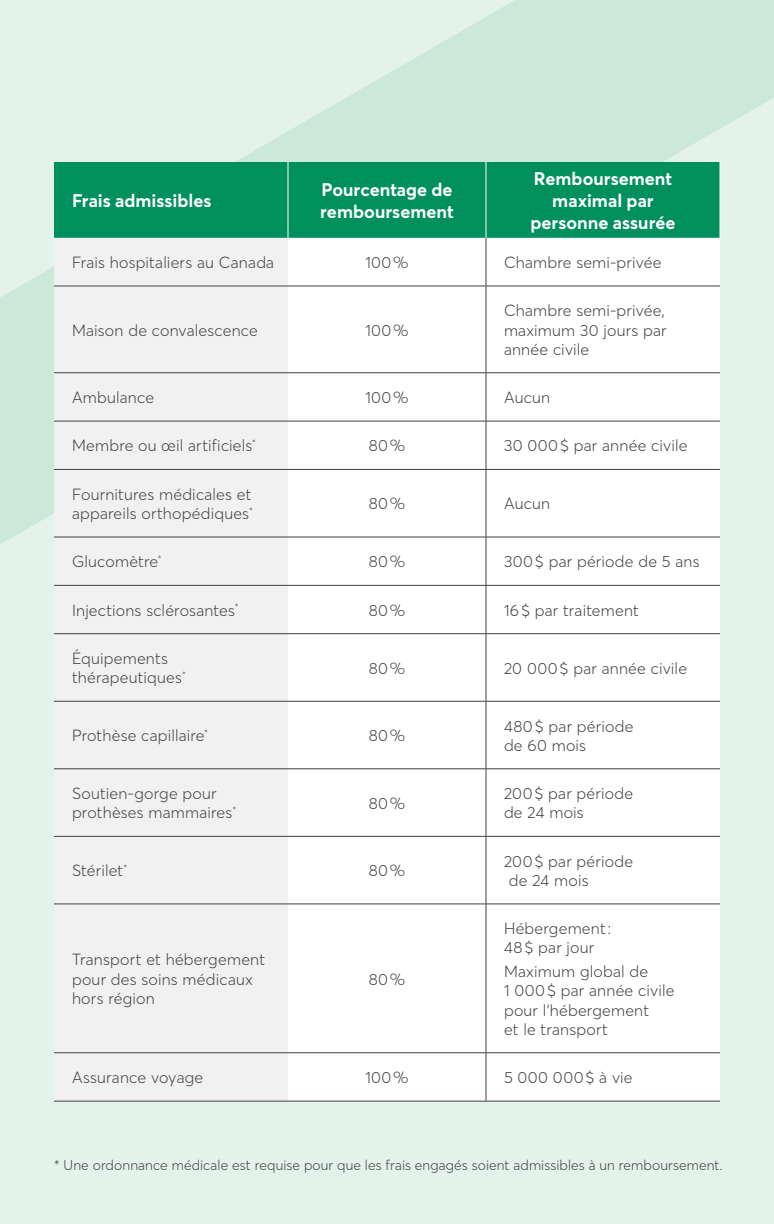
<style>
.page{position:relative;width:774px;height:1224px;background:#e3f2ea}
.page>*{position:absolute;margin:0;border:0;box-sizing:border-box;transform-origin:0 0}
.t1{font:700 18px/22px "Desjardins Sans";letter-spacing:.005em;color:#fff}
.t2{font:300 16px/19.2px "Desjardins Sans";letter-spacing:.015em;color:#414042}
.t3{font:300 14px "Desjardins Sans";letter-spacing:.01em;color:#414042}
</style>
<div class="page">
<svg style="left:0;top:0;width:774px;height:544px"></svg>
<div style="left:54px;top:162px;width:666px;height:76px;background:#00905e"></div>
<div style="left:54px;top:238px;width:234px;height:863px;background:#f1f1f2"></div>
<div style="left:288px;top:238px;width:432px;height:863px;background:#fff"></div>
<hr style="left:720px;top:162px;width:1px;height:76px;background:#fff">
<hr style="left:54px;top:286px;width:234px;height:1px;background:#414042">
<hr style="left:288px;top:286px;width:198px;height:1px;background:#414042">
<hr style="left:486px;top:286px;width:234px;height:1px;background:#414042">
<hr style="left:54px;top:372px;width:234px;height:1px;background:#414042">
<hr style="left:288px;top:372px;width:198px;height:1px;background:#414042">
<hr style="left:486px;top:372px;width:234px;height:1px;background:#414042">
<hr style="left:54px;top:421px;width:234px;height:1px;background:#414042">
<hr style="left:288px;top:421px;width:198px;height:1px;background:#414042">
<hr style="left:486px;top:421px;width:234px;height:1px;background:#414042">
<hr style="left:54px;top:469px;width:234px;height:1px;background:#414042">
<hr style="left:288px;top:469px;width:198px;height:1px;background:#414042">
<hr style="left:486px;top:469px;width:234px;height:1px;background:#414042">
<hr style="left:54px;top:537px;width:234px;height:1px;background:#414042">
<hr style="left:288px;top:537px;width:198px;height:1px;background:#414042">
<hr style="left:486px;top:537px;width:234px;height:1px;background:#414042">
<hr style="left:54px;top:585px;width:234px;height:1px;background:#414042">
<hr style="left:288px;top:585px;width:198px;height:1px;background:#414042">
<hr style="left:486px;top:585px;width:234px;height:1px;background:#414042">
<hr style="left:54px;top:633px;width:234px;height:1px;background:#414042">
<hr style="left:288px;top:633px;width:198px;height:1px;background:#414042">
<hr style="left:486px;top:633px;width:234px;height:1px;background:#414042">
<hr style="left:54px;top:701px;width:234px;height:1px;background:#414042">
<hr style="left:288px;top:701px;width:198px;height:1px;background:#414042">
<hr style="left:486px;top:701px;width:234px;height:1px;background:#414042">
<hr style="left:54px;top:768px;width:234px;height:1px;background:#414042">
<hr style="left:288px;top:768px;width:198px;height:1px;background:#414042">
<hr style="left:486px;top:768px;width:234px;height:1px;background:#414042">
<hr style="left:54px;top:836px;width:234px;height:1px;background:#414042">
<hr style="left:288px;top:836px;width:198px;height:1px;background:#414042">
<hr style="left:486px;top:836px;width:234px;height:1px;background:#414042">
<hr style="left:54px;top:904px;width:234px;height:1px;background:#414042">
<hr style="left:288px;top:904px;width:198px;height:1px;background:#414042">
<hr style="left:486px;top:904px;width:234px;height:1px;background:#414042">
<hr style="left:54px;top:1052px;width:234px;height:1px;background:#414042">
<hr style="left:288px;top:1052px;width:198px;height:1px;background:#414042">
<hr style="left:486px;top:1052px;width:234px;height:1px;background:#414042">
<hr style="left:54px;top:1101px;width:234px;height:1px;background:#414042">
<hr style="left:288px;top:1101px;width:198px;height:1px;background:#414042">
<hr style="left:486px;top:1101px;width:234px;height:1px;background:#414042">
<hr style="left:486px;top:238px;width:1px;height:48px;background:#414042">
<hr style="left:486px;top:286px;width:1px;height:86px;background:#414042">
<hr style="left:486px;top:373px;width:1px;height:48px;background:#414042">
<hr style="left:486px;top:421px;width:1px;height:48px;background:#414042">
<hr style="left:486px;top:470px;width:1px;height:67px;background:#414042">
<hr style="left:486px;top:537px;width:1px;height:48px;background:#414042">
<hr style="left:486px;top:586px;width:1px;height:47px;background:#414042">
<hr style="left:486px;top:634px;width:1px;height:67px;background:#414042">
<hr style="left:486px;top:702px;width:1px;height:67px;background:#414042">
<hr style="left:486px;top:769px;width:1px;height:67px;background:#414042">
<hr style="left:486px;top:837px;width:1px;height:67px;background:#414042">
<hr style="left:486px;top:904px;width:1px;height:149px;background:#414042">
<hr style="left:486px;top:1053px;width:1px;height:48px;background:#414042">
<hr style="left:288px;top:162px;width:1px;height:76px;background:#fff">
<hr style="left:486px;top:162px;width:1px;height:76px;background:#fff">
<p class="t1" style="left:72px;top:189px;width:141px">Frais admissibles</p>
<p class="t1" style="left:320px;top:178px;width:135px">Pourcentage de remboursement</p>
<p class="t1" style="left:530px;top:167px;width:147px;text-align:center">Remboursement maximal par personne assurée</p>
<p class="t2" style="left:72px;top:253px;width:204px">Frais hospitaliers au Canada</p>
<p class="t2" style="left:365px;top:253px;width:45px">100 %</p>
<p class="t2" style="left:504px;top:253px;width:159px">Chambre semi-privée</p>
<p class="t2" style="left:72px;top:320px;width:187px">Maison de convalescence</p>
<p class="t2" style="left:365px;top:320px;width:45px">100 %</p>
<p class="t2" style="left:504px;top:301px;width:164px;text-align:justify">Chambre semi-privée, maximum 30 jours par année civile</p>
<p class="t2" style="left:72px;top:388px;width:84px">Ambulance</p>
<p class="t2" style="left:365px;top:388px;width:45px">100 %</p>
<p class="t2" style="left:504px;top:388px;width:48px">Aucun</p>
<p class="t2" style="left:72px;top:436px;width:186px">Membre ou œil artificiels<sup>*</sup></p>
<p class="t2" style="left:369px;top:436px;width:38px">80 %</p>
<p class="t2" style="left:504px;top:436px;width:185px">30 000 $ par année civile</p>
<p class="t2" style="left:72px;top:485px;width:182px">Fournitures médicales et appareils orthopédiques<sup>*</sup></p>
<p class="t2" style="left:369px;top:494px;width:38px">80 %</p>
<p class="t2" style="left:504px;top:494px;width:48px">Aucun</p>
<p class="t2" style="left:72px;top:552px;width:91px">Glucomètre<sup>*</sup></p>
<p class="t2" style="left:369px;top:552px;width:38px">80 %</p>
<p class="t2" style="left:504px;top:552px;width:197px">300 $ par période de 5 ans</p>
<p class="t2" style="left:72px;top:600px;width:168px">Injections sclérosantes<sup>*</sup></p>
<p class="t2" style="left:369px;top:600px;width:38px">80 %</p>
<p class="t2" style="left:504px;top:600px;width:136px">16 $ par traitement</p>
<p class="t2" style="left:72px;top:649px;width:115px">Équipements thérapeutiques<sup>*</sup></p>
<p class="t2" style="left:369px;top:658px;width:38px">80 %</p>
<p class="t2" style="left:504px;top:658px;width:185px">20 000 $ par année civile</p>
<p class="t2" style="left:72px;top:726px;width:137px">Prothèse capillaire<sup>*</sup></p>
<p class="t2" style="left:369px;top:726px;width:38px">80 %</p>
<p class="t2" style="left:504px;top:716px;width:131px">480 $ par période de 60 mois</p>
<p class="t2" style="left:72px;top:784px;width:166px">Soutien-gorge pour prothèses mammaires<sup>*</sup></p>
<p class="t2" style="left:369px;top:794px;width:38px">80 %</p>
<p class="t2" style="left:504px;top:784px;width:131px">200 $ par période de 24 mois</p>
<p class="t2" style="left:72px;top:861px;width:57px">Stérilet<sup>*</sup></p>
<p class="t2" style="left:369px;top:861px;width:38px">80 %</p>
<p class="t2" style="left:509px;top:851px;width:126px;text-indent:-5px">200 $ par période de 24 mois</p>
<p class="t2" style="left:72px;top:950px;width:195px">Transport et hébergement pour des soins médicaux hors région</p>
<p class="t2" style="left:369px;top:969px;width:38px">80 %</p>
<p class="t2" style="left:504px;top:919px;width:108px">Hébergement :<br>48 $ par jour</p>
<p class="t2" style="left:504px;top:962px;width:172px">Maximum global de<br>1 000 $ par année civile pour l'hébergement<br>et le transport</p>
<p class="t2" style="left:72px;top:1068px;width:133px">Assurance voyage</p>
<p class="t2" style="left:365px;top:1068px;width:45px">100 %</p>
<p class="t2" style="left:504px;top:1068px;width:130px">5 000 000 $ à vie</p>
<p class="t3" style="left:54px;top:1157px;width:670px">* Une ordonnance médicale est requise pour que les frais engagés soient admissibles à un remboursement.</p>
</div>
